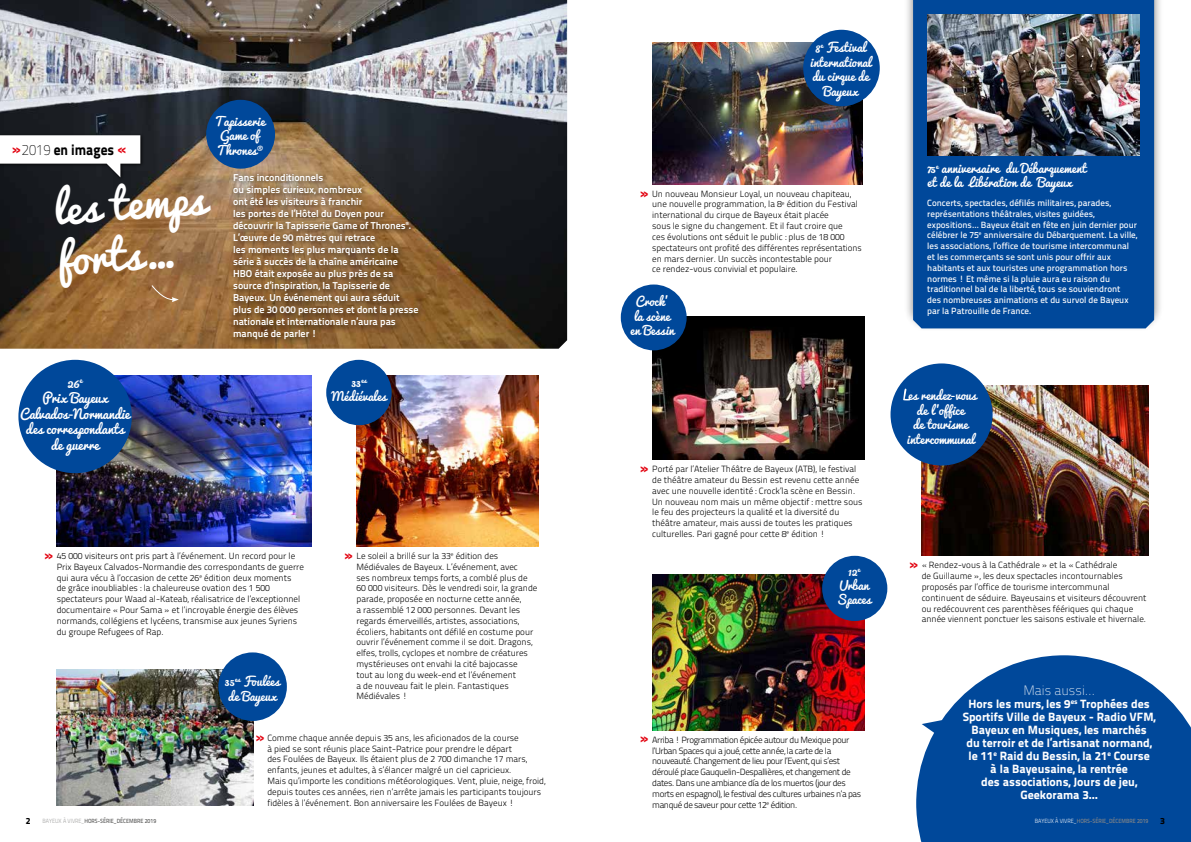
<style>
.page{position:relative;width:1191px;height:842px;background:#fff}
.page>*{position:absolute;margin:0;border:0;box-sizing:border-box;transform-origin:0 0}
.t1{font:42.1px/50.5px "Pacifico";color:#fff}
.t2{font:15px "Titillium Text 14 L 999 wt";color:#000;scale:.9 1}
.t3{font:100 13.5px "Titillium Text 22 L";color:#fff}
.t4{font:13px/15.6px "Pacifico";color:#fff;text-align:center}
.t5{font:12px/14.4px "Pacifico";color:#fff;text-align:center}
.t6{font:800 12px/13px "Titillium Text 22 L";color:#fff;text-align:center}
.t7{font:12px "Titillium Text 14 L 999 wt";color:#e30613;scale:.9 1}
.t8{font:700 10px/12px "Titillium Text 22 L";color:#fff}
.t9{font:300 9px/10.8px "Titillium Text 22 L";color:#000}
.t10{font:500 9px/10.8px "Titillium Text 22 L";color:#fff}
.t11{font:300 9px/10.8px "Titillium Text 22 L";letter-spacing:-.04em;color:#000}
.t12{font:9px "Titillium Text 14 L 999 wt";color:#000}
.t13{font:6px "Titillium Text 14 L 600 wt";color:#575756;scale:.9 1}
.t14{font:6px "Titillium Text 14 L 600 wt";color:#878787;scale:.9 1}
.s1{font-size:12px;color:#e30613}
.s2{font-family:"Titillium Text 14 L";font-weight:700}
.s3{font-family:"Titillium Text 14 L 250 wt";color:#9d9d9c}
.s4{font-family:"Titillium Text 14 L 250 wt";color:#fff}
</style>
<div class="page">
<img style="left:921px;top:386px;width:227px;height:170px">
<svg style="left:916px;top:655px;width:275px;height:187px;background:#2361a8"></svg>
<img style="left:0;top:0;width:567px;height:349px">
<img style="left:652px;top:574px;width:213px;height:156px">
<div style="left:822px;top:556px;width:65px;height:65px;background:#00489a;border-radius:50%"></div>
<img style="left:57px;top:375px;width:255px;height:172px">
<svg style="left:921px;top:720px;width:25px;height:21px"></svg>
<img style="left:356px;top:375px;width:183px;height:172px">
<div style="left:326px;top:360px;width:66px;height:65px;background:#00489a;border-radius:50%"></div>
<img style="left:57px;top:670px;width:196px;height:135px">
<div style="left:218px;top:652px;width:69px;height:69px;background:#00489a;border-radius:50%"></div>
<img style="left:652px;top:43px;width:210px;height:141px">
<div style="left:230px;top:170px;width:196px;height:177px;background:#000;opacity:.75"></div>
<div style="left:903px;top:0;width:260px;height:332px;background:#000;opacity:.5"></div>
<div style="left:913px;top:0;width:241px;height:328px;background:#00489a"></div>
<img style="left:927px;top:14px;width:213px;height:142px">
<div style="left:18px;top:360px;width:114px;height:113px;background:#00489a;border-radius:50%"></div>
<div style="left:890px;top:363px;width:102px;height:102px;background:#00489a;border-radius:50%"></div>
<svg style="left:903px;top:389px;width:7px;height:11px"></svg>
<img style="left:652px;top:317px;width:213px;height:143px">
<div style="left:621px;top:284px;width:65px;height:66px;background:#00489a;border-radius:50%"></div>
<div style="left:0;top:133px;width:144px;height:48px;background:#191c20"></div>
<svg style="left:0;top:135px;width:140px;height:42px"></svg>
<svg style="left:151px;top:284px;width:28px;height:18px"></svg>
<div style="left:206px;top:100px;width:69px;height:69px;background:#00489a;border-radius:50%"></div>
<div style="left:803px;top:30px;width:76px;height:76px;background:#00489a;border-radius:50%"></div>
<h3 class="t5" style="left:215px;top:115px;width:52px;text-align:left">Tapisserie<br>Game of<br>Thrones<sup>®</sup></h3>
<h2 class="t2" style="left:12px;top:140px;width:129px"><span class="s1">&gt;&gt;</span><span class="s2">2019</span> en images <span class="s1">&lt;&lt;</span></h2>
<h1 class="t1" style="left:52px;top:186px;width:153px;rotate:-4deg">les temps forts…</h1>
<p class="t8" style="left:233px;top:171px;width:187px">Fans inconditionnels<br>ou simples curieux, nombreux<br>ont été les visiteurs à franchir<br>les portes de l’Hôtel du Doyen pour découvrir la Tapisserie Game of Thrones<sup>®</sup>.<br>L’œuvre de 90 mètres qui retrace<br>les moments les plus marquants de la série à succès de la chaîne américaine HBO était exposée au plus près de sa source d’inspiration, la Tapisserie de Bayeux. Un événement qui aura séduit plus de 30 000 personnes et dont la presse nationale et internationale n’aura pas manqué de parler !</p>
<h3 class="t5" style="left:810px;top:41px;width:63px">8<sup>e</sup> Festival international du cirque de<br>Bayeux</h3>
<p class="t9" style="left:652px;top:188px;width:211px">Un nouveau Monsieur Loyal, un nouveau chapiteau, une nouvelle programmation, la 8<sup>e</sup> édition du Festival international du cirque de Bayeux était placée<br>sous le signe du changement. Et il faut croire que<br>ces évolutions ont séduit le public : plus de 18 000 spectateurs ont profité des différentes représentations en mars dernier. Un succès incontestable pour<br>ce rendez-vous convivial et populaire.</p>
<h3 class="t7" style="left:640px;top:186px;width:12px">&gt;&gt;</h3>
<h3 class="t5" style="left:630px;top:295px;width:46px">Crock’ la scène en Bessin</h3>
<h3 class="t5" style="left:927px;top:161px;width:161px;text-align:left">75<sup>e</sup> anniversaire du Débarquement et de la Libération de Bayeux</h3>
<p class="t10" style="left:927px;top:197px;width:212px">Concerts, spectacles, défilés militaires, parades, représentations théâtrales, visites guidées, expositions… Bayeux était en fête en juin dernier pour célébrer le 75<sup>e</sup> anniversaire du Débarquement. La ville, les associations, l’office de tourisme intercommunal et les commerçants se sont unis pour offrir aux habitants et aux touristes une programmation hors normes ! Et même si la pluie aura eu raison du traditionnel bal de la liberté, tous se souviendront<br>des nombreuses animations et du survol de Bayeux par la Patrouille de France.</p>
<h3 class="t5" style="left:331px;top:375px;width:57px">33<sup>es<br></sup>Médiévales</h3>
<h3 class="t4" style="left:20px;top:375px;width:111px">26<sup>e<br></sup>Prix Bayeux<br>Calvados-Normandie des correspondants de guerre</h3>
<h3 class="t5" style="left:907px;top:389px;width:71px">es rendez-vous de l ’office<br>de tourisme intercommunal</h3>
<p class="t9" style="left:652px;top:463px;width:212px">Porté par l’Atelier Théâtre de Bayeux (ATB), le festival de théâtre amateur du Bessin est revenu cette année avec une nouvelle identité : Crock’la scène en Bessin.<br>Un nouveau nom mais un même objectif : mettre sous le feu des projecteurs la qualité et la diversité du théâtre amateur, mais aussi de toutes les pratiques culturelles. Pari gagné pour cette 8<sup>e</sup> édition !</p>
<h3 class="t7" style="left:640px;top:461px;width:12px">&gt;&gt;</h3>
<p class="t9" style="left:57px;top:550px;width:249px">45 000 visiteurs ont pris part à l’événement. Un record pour le Prix Bayeux Calvados-Normandie des correspondants de guerre qui aura vécu à l’occasion de cette 26<sup>e</sup> édition deux moments<br>de grâce inoubliables : la chaleureuse ovation des 1 500 spectateurs pour Waad al-Kateab, réalisatrice de l’exceptionnel documentaire « Pour Sama » et l’incroyable énergie des élèves normands, collégiens et lycéens, transmise aux jeunes Syriens du groupe Refugees of Rap.</p>
<p class="t9" style="left:356px;top:550px;width:182px">Le soleil a brillé sur la 33<sup>e</sup> édition des Médiévales de Bayeux. L’événement, avec<br>ses nombreux temps forts, a comblé plus de 60 000 visiteurs. Dès le vendredi soir, la grande parade, proposée en nocturne cette année,<br>a rassemblé 12 000 personnes. Devant les regards émerveillés, artistes, associations, écoliers, habitants ont défilé en costume pour ouvrir l’événement comme il se doit. Dragons, elfes, trolls, cyclopes et nombre de créatures mystérieuses ont envahi la cité bajocasse<br>tout au long du week-end et l’événement<br>a de nouveau fait le plein. Fantastiques Médiévales !</p>
<h3 class="t7" style="left:45px;top:548px;width:12px">&gt;&gt;</h3>
<h3 class="t7" style="left:344px;top:548px;width:12px">&gt;&gt;</h3>
<h3 class="t5" style="left:225px;top:675px;width:57px;text-align:left">35<sup>es</sup> Foulées de Bayeux</h3>
<h3 class="t7" style="left:256px;top:730px;width:12px">&gt;&gt;</h3>
<p class="t9" style="left:267px;top:732px;width:280px">Comme chaque année depuis 35 ans, les aficionados de la course<br>à pied se sont réunis place Saint-Patrice pour prendre le départ<br>des Foulées de Bayeux. Ils étaient plus de 2 700 dimanche 17 mars, enfants, jeunes et adultes, à s’élancer malgré un ciel capricieux.<br>Mais qu’importe les conditions météorologiques. Vent, pluie, neige, froid, depuis toutes ces années, rien n’arrête jamais les participants toujours fidèles à l’événement. Bon anniversaire les Foulées de Bayeux !</p>
<h3 class="t5" style="left:837px;top:564px;width:36px">12<sup>e<br></sup>Urban<br>Spaces</h3>
<p class="t11" style="left:652px;top:734px;width:211px">Arriba ! Programmation épicée autour du Mexique pour l’Urban Spaces qui a joué, cette année, la carte de la nouveauté. Changement de lieu pour l’Event, qui s’est déroulé place Gauquelin-Despallières, et changement de dates. Dans une ambiance día de los muertos (jour des morts en espagnol), le festival des cultures urbaines n’a pas manqué de saveur pour cette 12<sup>e</sup> édition.</p>
<h3 class="t7" style="left:640px;top:731px;width:12px">&gt;&gt;</h3>
<p class="t9" style="left:921px;top:559px;width:226px">« Rendez-vous à la Cathédrale » et la « Cathédrale<br>de Guillaume », les deux spectacles incontournables proposés par l’office de tourisme intercommunal continuent de séduire. Bayeusains et visiteurs découvrent ou redécouvrent ces parenthèses féériques qui chaque année viennent ponctuer les saisons estivale et hivernale.</p>
<h3 class="t7" style="left:909px;top:558px;width:12px">&gt;&gt;</h3>
<h3 class="t3" style="left:1023px;top:681px;width:73px">Mais aussi…</h3>
<p class="t6" style="left:962px;top:697px;width:194px">Hors les murs, les 9<sup>es</sup> Trophées des<br>Sportifs Ville de Bayeux - Radio VFM,<br>Bayeux en Musiques, les marchés<br>du terroir et de l’artisanat normand, le 11<sup>e</sup> Raid du Bessin, la 21<sup>e</sup> Course<br>à la Bayeusaine, la rentrée<br>des associations, Jours de jeu,<br>Geekorama 3…</p>
<p class="t12" style="left:26px;top:815px;width:6px">2</p>
<p class="t13" style="left:43px;top:817px;width:128px"><span class="s3">BAYEUX À VIVRE_</span>HORS-SÉRIE_DÉCEM BRE 2019</p>
<p class="t14" style="left:1034px;top:817px;width:128px"><span class="s4">BAYEUX À VIVRE_</span>HORS-SÉRIE_DÉCEM BRE 2019</p>
<p class="t12" style="left:1160px;top:815px;width:6px">3</p>
</div>
